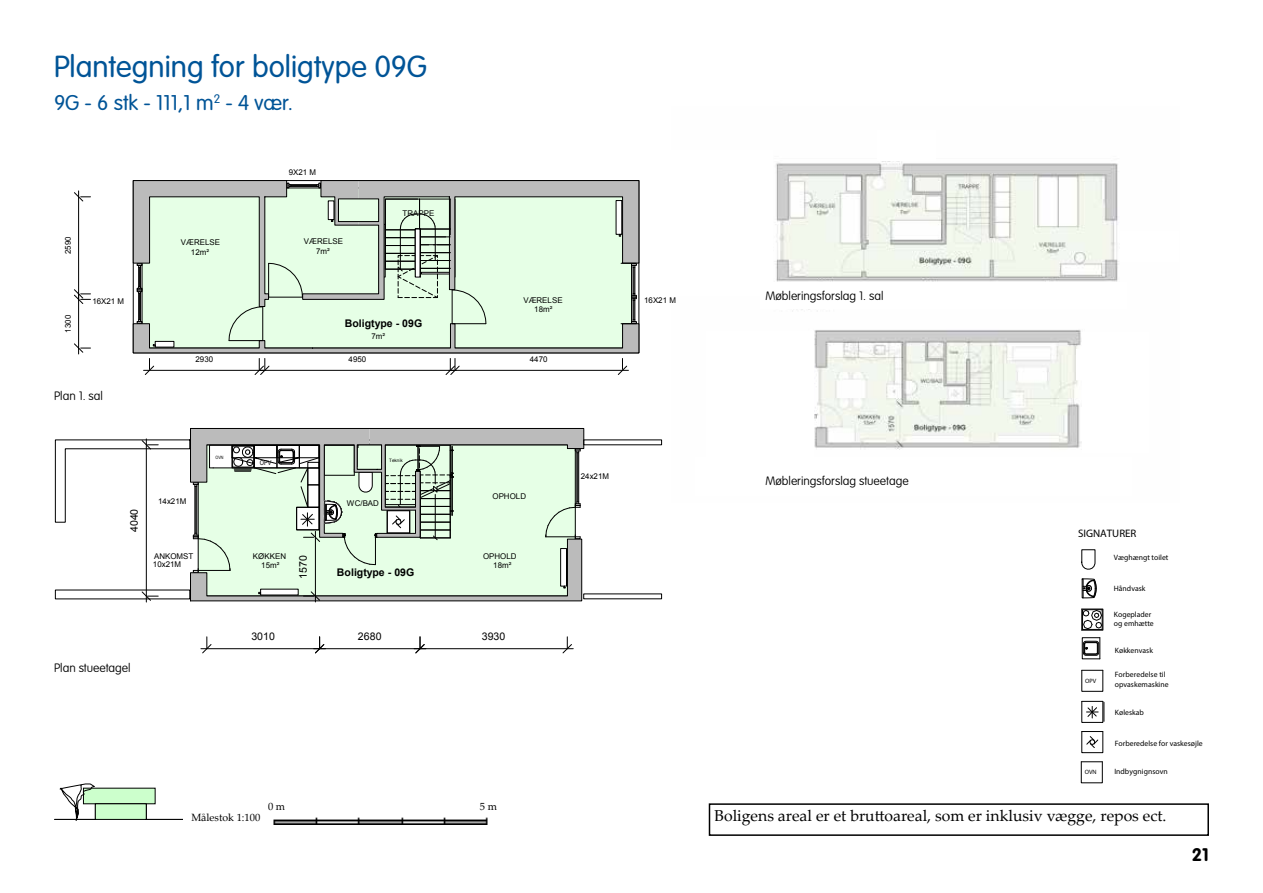
<style>
.page{position:relative;width:1263px;height:893px;background:#fff}
.page>*{position:absolute;margin:0;border:0;box-sizing:border-box;transform-origin:0 0}
.t1{font:300 30px "VAG Rounded Std";color:#005497}
.t2{font:300 21px "VAG Rounded Std";color:#005497}
.t3{font:700 18px "VAG Rounded Std";color:#000}
.t4{font:15.75px "Palatino Linotype";color:#000}
.t5{font:100 12px "VAG Rounded Std";color:#000}
.t6{font:10.95px "Arial";color:#000}
.t7{font:700 10.5px "Arial";color:#000}
.t8{font:10.5px "Arial";letter-spacing:.005em;color:#000}
.t9{font:10.5px "Palatino Linotype";color:#000}
.t10{font:7.95px "Arial";letter-spacing:.005em;color:#000}
.t11{font:7.65px/9px "Arial";letter-spacing:.005em;color:#000}
.t12{font:6.6px "Arial Narrow";color:#000}
.t13{font:6.3px "Arial";color:#000}
.t14{font:4.65px "Arial";letter-spacing:.01em;color:#000}
.t15{font:4.5px "Arial Narrow";color:#000}
</style>
<div class="page">
<img style="left:775px;top:161px;width:344px;height:289px">
<div style="left:707px;top:332px;width:107px;height:145px;background:#fff"></div>
<div style="left:760px;top:282px;width:367px;height:27px;background:#fff"></div>
<div style="left:1082px;top:332px;width:67px;height:120px;background:#fff"></div>
<div style="left:1077px;top:349px;width:58px;height:30px;background:#fff"></div>
<div style="left:83px;top:788px;width:72px;height:16px;background:#cfc"></div>
<hr style="left:55px;top:819px;width:128px;height:1px;background:#000">
<svg style="left:59px;top:783px;width:37px;height:38px"></svg>
<div style="left:95px;top:804px;width:51px;height:15px;background:#cfc"></div>
<div style="left:95px;top:803px;width:52px;height:17px;border:1px solid #000"></div>
<img style="left:273px;top:817px;width:215px;height:7px">
<div style="left:1082px;top:638px;width:18px;height:21px;border:1px solid #000"></div>
<svg style="left:1083px;top:638px;width:17px;height:21px"></svg>
<svg style="left:1082px;top:550px;width:13px;height:20px"></svg>
<div style="left:1082px;top:609px;width:21px;height:21px;border:1px solid #000"></div>
<svg style="left:1081px;top:609px;width:21px;height:21px"></svg>
<svg style="left:1082px;top:701px;width:23px;height:20px"></svg>
<div style="left:1082px;top:731px;width:21px;height:22px;border:1px solid #000"></div>
<svg style="left:1082px;top:731px;width:21px;height:17px"></svg>
<svg style="left:1082px;top:579px;width:14px;height:19px"></svg>
<svg style="left:1082px;top:670px;width:21px;height:1px"></svg>
<svg style="left:1081px;top:761px;width:21px;height:1px"></svg>
<div style="left:709px;top:803px;width:500px;height:33px;border:2px solid #000"></div>
<svg style="left:201px;top:637px;width:11px;height:17px"></svg>
<hr style="left:207px;top:648px;width:113px;height:1px;background:#000">
<svg style="left:314px;top:637px;width:12px;height:17px"></svg>
<hr style="left:320px;top:648px;width:100px;height:1px;background:#000">
<svg style="left:414px;top:637px;width:12px;height:17px"></svg>
<svg style="left:562px;top:637px;width:11px;height:17px"></svg>
<hr style="left:420px;top:648px;width:147px;height:1px;background:#000">
<svg style="left:133px;top:180px;width:506px;height:195px;background:#d3e4d3"></svg>
<hr style="left:455px;top:370px;width:167px;height:1px;background:#000">
<div style="left:530px;top:355px;width:18px;height:9px;background:#fff"></div>
<svg style="left:74px;top:191px;width:16px;height:11px"></svg>
<hr style="left:78px;top:197px;width:1px;height:97px;background:#000">
<svg style="left:74px;top:343px;width:16px;height:11px"></svg>
<svg style="left:74px;top:289px;width:16px;height:16px"></svg>
<hr style="left:78px;top:299px;width:1px;height:49px;background:#000">
<svg style="left:55px;top:428px;width:529px;height:174px"></svg>
<h1 class="t1" style="left:54px;top:49px;width:374px">Plantegning for boligtype 09G</h1>
<h2 class="t2" style="left:54px;top:91px;width:240px">9G - 6 stk - 111,1 m<sup>2</sup> - 4 vær.</h2>
<p class="t10" style="left:289px;top:167px;width:29px">9X21 M</p>
<p class="t10" style="left:403px;top:208px;width:33px">TRAPPE</p>
<p class="t10" style="left:62px;top:254px;width:19px;rotate:-90deg">2590</p>
<p class="t10" style="left:181px;top:237px;width:41px">VÆRELSE</p>
<p class="t10" style="left:304px;top:235px;width:41px">VÆRELSE</p>
<p class="t10" style="left:191px;top:247px;width:20px">12m²</p>
<p class="t10" style="left:316px;top:246px;width:15px">7m²</p>
<p class="t10" style="left:92px;top:296px;width:33px">16X21 M</p>
<p class="t10" style="left:523px;top:295px;width:41px">VÆRELSE</p>
<p class="t10" style="left:534px;top:304px;width:20px">18m²</p>
<p class="t10" style="left:62px;top:333px;width:19px;rotate:-90deg">1300</p>
<h3 class="t7" style="left:345px;top:316px;width:79px">Boligtype - 09G</h3>
<p class="t10" style="left:371px;top:331px;width:15px">7m²</p>
<p class="t10" style="left:195px;top:354px;width:19px">2930</p>
<p class="t10" style="left:349px;top:354px;width:19px">4950</p>
<p class="t10" style="left:530px;top:354px;width:19px">4470</p>
<h3 class="t5" style="left:54px;top:389px;width:51px">Plan 1. sal</h3>
<h3 class="t8" style="left:127px;top:532px;width:25px;rotate:-90deg">4040</h3>
<p class="t15" style="left:216px;top:454px;width:9px">OVN</p>
<p class="t12" style="left:260px;top:458px;width:13px">OPV</p>
<p class="t14" style="left:389px;top:457px;width:15px">Teknik</p>
<p class="t10" style="left:158px;top:496px;width:30px">14x21M</p>
<p class="t10" style="left:347px;top:497px;width:34px">WC/BAD</p>
<p class="t10" style="left:492px;top:491px;width:35px">OPHOLD</p>
<p class="t10" style="left:154px;top:550px;width:41px">ANKOMST</p>
<p class="t10" style="left:153px;top:559px;width:30px">10x21M</p>
<p class="t10" style="left:165px;top:564px;width:30px">24x21M</p>
<p class="t10" style="left:253px;top:551px;width:35px">KØKKEN</p>
<p class="t10" style="left:483px;top:551px;width:35px">OPHOLD</p>
<h3 class="t8" style="left:296px;top:578px;width:25px;rotate:-90deg">1570</h3>
<p class="t10" style="left:261px;top:559px;width:20px">15m²</p>
<p class="t10" style="left:493px;top:559px;width:20px">18m²</p>
<h3 class="t7" style="left:337px;top:565px;width:79px">Boligtype - 09G</h3>
<h3 class="t5" style="left:54px;top:661px;width:78px">Plan stueetagel</h3>
<h3 class="t8" style="left:251px;top:629px;width:25px">3010</h3>
<h3 class="t8" style="left:358px;top:629px;width:25px">2680</h3>
<h3 class="t8" style="left:482px;top:629px;width:25px">3930</h3>
<p class="t10" style="left:581px;top:471px;width:30px">24x21M</p>
<p class="t10" style="left:644px;top:294px;width:33px">16X21 M</p>
<h3 class="t9" style="left:191px;top:810px;width:70px">Målestok 1:100</h3>
<h3 class="t9" style="left:268px;top:799px;width:19px">0 m</h3>
<h3 class="t9" style="left:480px;top:799px;width:19px">5 m</h3>
<h3 class="t5" style="left:765px;top:289px;width:119px">Møbleringsforslag 1. sal</h3>
<h3 class="t5" style="left:765px;top:474px;width:145px">Møbleringsforslag stueetage</h3>
<h3 class="t6" style="left:1078px;top:527px;width:60px">SIGNATURER</h3>
<p class="t13" style="left:1085px;top:677px;width:13px">OPV</p>
<p class="t11" style="left:1114px;top:552px;width:56px">Væghængt toilet</p>
<p class="t11" style="left:1114px;top:583px;width:33px">Håndvask</p>
<p class="t11" style="left:1114px;top:610px;width:42px">Kogeplader og emhætte</p>
<p class="t11" style="left:1115px;top:645px;width:40px">Køkkenvask</p>
<p class="t11" style="left:1115px;top:670px;width:55px">Forberedelse til opvaskemaskine</p>
<p class="t11" style="left:1115px;top:707px;width:31px">Køleskab</p>
<p class="t11" style="left:1115px;top:739px;width:89px">Forberedelse for vaskesøjle</p>
<p class="t13" style="left:1085px;top:768px;width:13px">OVN</p>
<p class="t11" style="left:1114px;top:767px;width:55px">Indbygnignsovn</p>
<h3 class="t4" style="left:714px;top:804px;width:453px">Boligens areal er et bruttoareal, som er inklusiv vægge, repos ect.</h3>
<h3 class="t3" style="left:1192px;top:844px;width:18px">21</h3>
</div>
